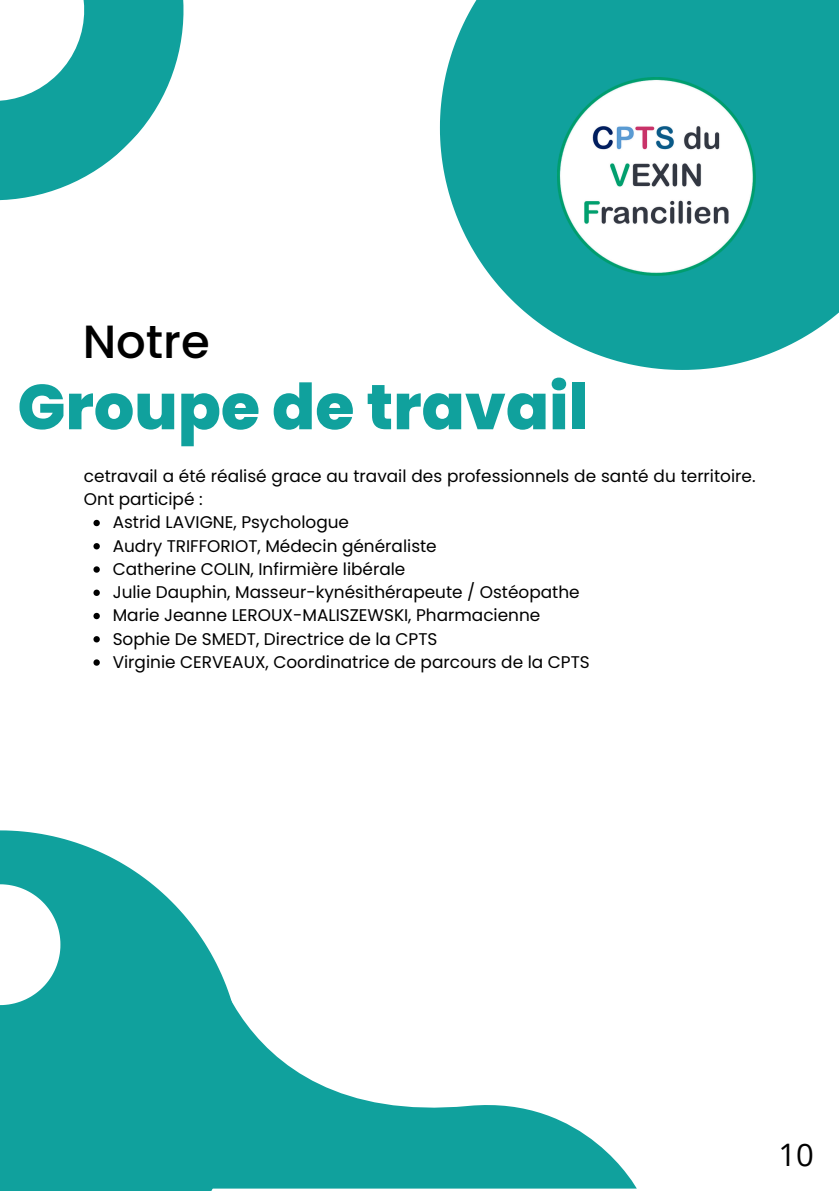
<style>
.page{position:relative;width:839px;height:1191px;background:#fff}
.page>*{position:absolute;margin:0;border:0;box-sizing:border-box;transform-origin:0 0}
.t1{font:800 63.4px "Poppins";color:#10a19d}
.t2{font:500 46.6px "Poppins";color:#000}
.t3{font:31px "Open Sans";color:#000}
.t4{font:17px/23.2px "Poppins";color:#000}
</style>
<div class="page">
<svg style="left:242px;top:1018px;width:394px;height:171px"></svg>
<svg style="left:0;top:830px;width:242px;height:361px;fill:#10a19d"></svg>
<svg style="left:0;top:884px;width:60px;height:121px"></svg>
<svg style="left:440px;top:0;width:398px;height:370px;fill:#10a19d"></svg>
<svg style="left:93px;top:520px;width:7px;height:6px"></svg>
<svg style="left:93px;top:543px;width:7px;height:6px"></svg>
<svg style="left:93px;top:566px;width:7px;height:7px"></svg>
<svg style="left:93px;top:590px;width:7px;height:6px"></svg>
<svg style="left:93px;top:613px;width:7px;height:6px"></svg>
<svg style="left:93px;top:636px;width:7px;height:6px"></svg>
<svg style="left:93px;top:659px;width:7px;height:7px"></svg>
<svg style="left:0;top:0;width:184px;height:201px;fill:#10a19d"></svg>
<img style="left:557px;top:77px;width:198px;height:198px">
<p class="t2" style="left:83px;top:309px;width:129px">Notre</p>
<p class="t1" style="left:17px;top:363px;width:572px">Groupe de travail</p>
<p class="t4" style="left:84px;top:464px;width:673px">cetravail a été réalisé grace au travail des professionnels de santé du territoire.<br>Ont participé :</p>
<h2 class="t4" style="left:113px;top:511px;width:238px">Astrid LAVIGNE, Psychologue</h2>
<p class="t4" style="left:113px;top:534px;width:325px">Audry TRIFFORIOT, Médecin généraliste</p>
<p class="t4" style="left:113px;top:557px;width:294px">Catherine COLIN, Infirmière libérale</p>
<h1 class="t4" style="left:113px;top:581px;width:468px">Julie Dauphin, Masseur-kynésithérapeute / Ostéopathe</h1>
<p class="t4" style="left:113px;top:604px;width:429px">Marie Jeanne LEROUX-MALISZEWSKI, Pharmacienne</p>
<p class="t4" style="left:113px;top:627px;width:326px">Sophie De SMEDT, Directrice de la CPTS</p>
<p class="t4" style="left:113px;top:650px;width:478px">Virginie CERVEAUX, Coordinatrice de parcours de la CPTS</p>
<p class="t3" style="left:778px;top:1133px;width:37px">10</p>
</div>
